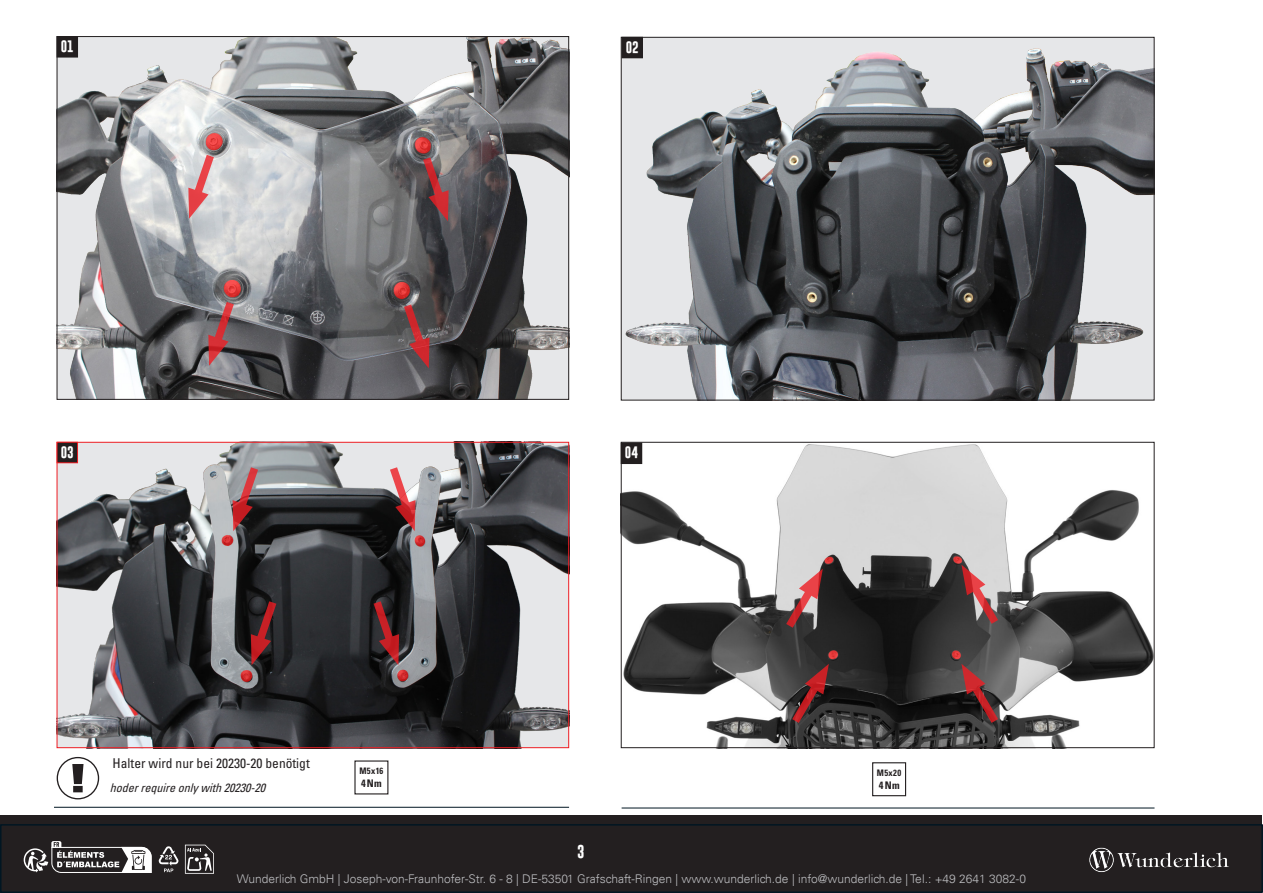
<style>
.page{position:relative;width:1263px;height:893px;background:#fff}
.page>*{position:absolute;margin:0;border:0;box-sizing:border-box;transform-origin:0 0}
.t1{font:condensed 13.5px "Univers LT Std";color:#231f20}
.t2{font:700 13.5px "Gobold";color:#fff}
.t3{font:300 12px "Univers LT";color:#bcbdc0}
.t4{font:italic condensed 12px "Univers LT Std";color:#231f20}
.t5{font:700 12px "Gobold";color:#fff}
.t6{font:700 condensed 10.5px "Univers LT Std";letter-spacing:.08em;color:#231f20}
.t7{font:700 condensed 9px "Univers LT Std";letter-spacing:.045em;color:#231f20;scale:.95 1}
</style>
<div class="page">
<img style="left:59px;top:38px;width:508px;height:360px">
<img style="left:623px;top:40px;width:529px;height:358px">
<img style="left:59px;top:444px;width:508px;height:302px">
<div style="left:57px;top:442px;width:512px;height:306px;border:1px solid #ee1d23"></div>
<div style="left:57px;top:37px;width:21px;height:20px;background:#231f20"></div>
<div style="left:57px;top:36px;width:21px;height:21px;border:1px solid #231f20"></div>
<div style="left:622px;top:37px;width:20px;height:21px;background:#231f20"></div>
<div style="left:622px;top:37px;width:21px;height:21px;border:1px solid #231f20"></div>
<div style="left:57px;top:442px;width:21px;height:21px;background:#231f20"></div>
<div style="left:57px;top:442px;width:21px;height:21px;border:1px solid #ee1d23"></div>
<hr style="left:54px;top:807px;width:515px;height:1px;background:#011622">
<svg style="left:187px;top:153px;width:28px;height:66px;background:#d9a7aa"></svg>
<svg style="left:372px;top:600px;width:29px;height:65px;background:#552125"></svg>
<img style="left:623px;top:444px;width:529px;height:302px">
<div style="left:621px;top:442px;width:533px;height:306px;border:1px solid #231f20"></div>
<div style="left:621px;top:443px;width:21px;height:21px;background:#231f20"></div>
<svg style="left:249px;top:600px;width:29px;height:65px;background:#552125"></svg>
<svg style="left:231px;top:466px;width:29px;height:65px;background:#875659"></svg>
<svg style="left:388px;top:466px;width:29px;height:65px;background:#a57275"></svg>
<svg style="left:402px;top:303px;width:29px;height:65px;background:#7c474b"></svg>
<svg style="left:422px;top:156px;width:28px;height:65px;background:#834c4f"></svg>
<svg style="left:207px;top:300px;width:28px;height:66px;background:#946065"></svg>
<svg style="left:785px;top:664px;width:45px;height:63px;background:#573435"></svg>
<svg style="left:779px;top:569px;width:45px;height:62px;background:#a17d7e"></svg>
<svg style="left:960px;top:565px;width:45px;height:62px;background:#997677"></svg>
<svg style="left:960px;top:664px;width:45px;height:63px;background:#654243"></svg>
<div style="left:57px;top:757px;width:42px;height:42px;border:1px solid #231f20;border-radius:50%"></div>
<svg style="left:72px;top:764px;width:12px;height:28px"></svg>
<div style="left:872px;top:762px;width:34px;height:34px;border:1px solid #231f20"></div>
<hr style="left:622px;top:808px;width:532px;height:1px;background:#011622">
<div style="left:1px;top:815px;width:1261px;height:77px;background:#231f20"></div>
<div style="left:0;top:824px;width:1263px;height:69px;border:2px solid #011622"></div>
<img style="left:1086px;top:824px;width:177px;height:69px">
<svg style="left:0;top:825px;width:1263px;height:49px"></svg>
<p class="t5" style="left:61px;top:38px;width:15px">01</p>
<p class="t5" style="left:626px;top:39px;width:15px">02</p>
<p class="t5" style="left:61px;top:444px;width:15px">03</p>
<p class="t5" style="left:625px;top:445px;width:15px">04</p>
<p class="t1" style="left:113px;top:755px;width:199px">Halter wird nur bei 20230-20 benötigt</p>
<p class="t4" style="left:110px;top:780px;width:160px">hoderrequireonlywith20230-20</p>
<p class="t7" style="left:359px;top:766px;width:27px">M5x16</p>
<p class="t6" style="left:361px;top:777px;width:22px">4Nm</p>
<p class="t7" style="left:877px;top:767px;width:27px">M5x20</p>
<p class="t6" style="left:879px;top:779px;width:22px">4Nm</p>
<p class="t2" style="left:577px;top:843px;width:9px">3</p>
<p class="t3" style="left:237px;top:871px;width:790px">Wunderlich GmbH | Joseph-von-Fraunhofer-Str. 6 - 8 | DE-53501 Grafschaft-Ringen | www.wunderlich.de | info@wunderlich.de | Tel.: +49 2641 3082-0</p>
<p class="t5" style="left:568px;top:853px;width:15px">03</p>
</div>
